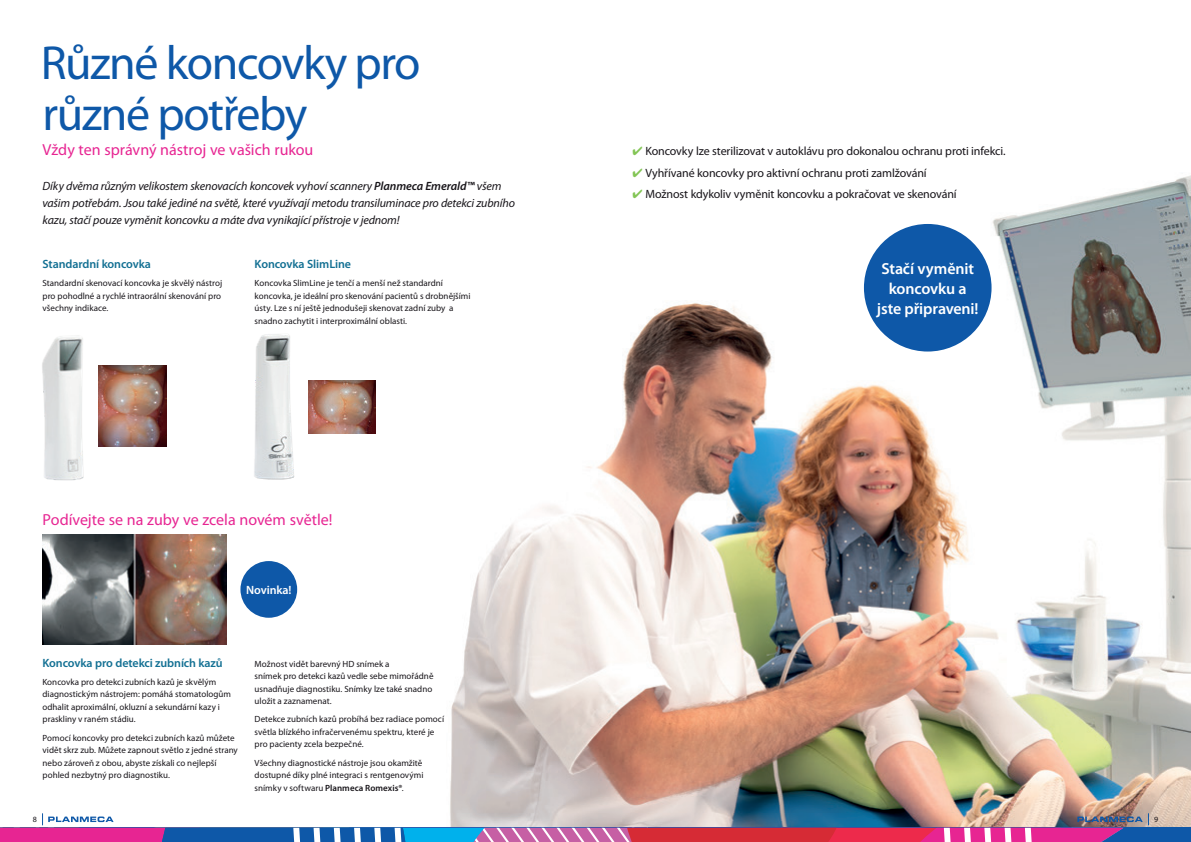
<style>
.page{position:relative;width:1191px;height:842px;background:#fff}
.page>*{position:absolute;margin:0;border:0;box-sizing:border-box;transform-origin:0 0}
.t1{font:48px/51px "Myriad Pro";letter-spacing:-.03em;color:#0e58a8}
.t2{font:16px "Myriad Pro";color:#e72592}
.t3{font:600 16px/20px "Myriad Pro";letter-spacing:-.01em;color:#fff;text-align:center}
.t4{font:italic 12px/17px "Myriad Pro";letter-spacing:-.015em;color:#171419}
.t5{font:12px "Myriad Pro";letter-spacing:-.01em;color:#171419}
.t6{font:600 12px "Myriad Pro";letter-spacing:-.01em;color:#137093}
.t7{font:600 12px "Myriad Pro";letter-spacing:-.005em;color:#fff}
.t8{font:9px/12.5px "Myriad Pro";color:#171419}
.t9{font:8px "Myriad Pro";color:#171419}
.s1{font-weight:600}
.s2{color:#83c555}
</style>
<div class="page">
<img style="left:326px;top:175px;width:865px;height:653px">
<div style="left:0;top:828px;width:1191px;height:14px;background:#0e58a8"></div>
<svg style="left:0;top:814px;width:1142px;height:28px"></svg>
<img style="left:42px;top:335px;width:42px;height:146px">
<img style="left:254px;top:334px;width:41px;height:146px">
<div style="left:864px;top:224px;width:127px;height:127px;background:#0e58a8;border-radius:50%"></div>
<div style="left:240px;top:561px;width:57px;height:57px;background:#0e58a8;border-radius:50%"></div>
<img style="left:308px;top:380px;width:68px;height:53px">
<img style="left:98px;top:366px;width:68px;height:81px">
<img style="left:43px;top:535px;width:183px;height:109px">
<h1 class="t1" style="left:41px;top:36px;width:381px">Různé koncovky pro různé potřeby</h1>
<h2 class="t2" style="left:43px;top:140px;width:272px">Vždy ten správný nástroj ve vašich rukou</h2>
<p class="t4" style="left:43px;top:178px;width:474px">Díky dvěma různým velikostem skenovacích koncovek vyhoví scannery <span class="s1">Planmeca Emerald™</span> všem vašim potřebám. Jsou také jediné na světě, které využívají metodu transiluminace pro detekci zubního kazu, stačí pouze vyměnit koncovku a máte dva vynikající přístroje v jednom!</p>
<h3 class="t6" style="left:43px;top:256px;width:110px">Standardní koncovka</h3>
<p class="t8" style="left:43px;top:277px;width:181px;text-align:justify">Standardní skenovací koncovka je skvělý nástroj pro pohodlné a rychlé intraorální skenování pro všechny indikace.</p>
<h3 class="t6" style="left:255px;top:256px;width:98px">Koncovka SlimLine</h3>
<p class="t8" style="left:255px;top:277px;width:217px">Koncovka SlimLine je tenčí a menší než standardní koncovka, je ideální pro skenování pacientů s drobnějšími ústy. Lze s ní ještě jednodušeji skenovat zadní zuby a snadno zachytit i interproximální oblasti.</p>
<h2 class="t2" style="left:43px;top:510px;width:292px">Podívejte se na zuby ve zcela novém světle!</h2>
<h3 class="t7" style="left:246px;top:582px;width:47px">Novinka!</h3>
<h3 class="t6" style="left:43px;top:655px;width:182px">Koncovka pro detekci zubních kazů</h3>
<p class="t8" style="left:43px;top:675px;width:190px">Koncovka pro detekci zubních kazů je skvělým diagnostickým nástrojem: pomáhá stomatologům odhalit aproximální, okluzní a sekundární kazy i praskliny v raném stádiu.</p>
<p class="t8" style="left:43px;top:731px;width:197px">Pomocí koncovky pro detekci zubních kazů můžete vidět skrz zub. Můžete zapnout světlo z jedné strany nebo zároveň z obou, abyste získali co nejlepší pohled nezbytný pro diagnostiku.</p>
<p class="t8" style="left:255px;top:657px;width:180px">Možnost vidět barevný HD snímek a<br>snímek pro detekci kazů vedle sebe mimořádně usnadňuje diagnostiku. Snímky lze také snadno uložit a zaznamenat.</p>
<p class="t8" style="left:255px;top:713px;width:191px">Detekce zubních kazů probíhá bez radiace pomocí světla blízkého infračervenému spektru, které je pro pacienty zcela bezpečné.</p>
<p class="t8" style="left:255px;top:756px;width:170px">Všechny diagnostické nástroje jsou okamžitě dostupné díky plné integraci s rentgenovými snímky v softwaru <span class="s1">Planmeca Romexis®</span>.</p>
<h3 class="t5" style="left:632px;top:144px;width:375px"><span class="s2">✔</span> Koncovky lze sterilizovat v autoklávu pro dokonalou ochranu proti infekci.</h3>
<h3 class="t5" style="left:632px;top:165px;width:296px"><span class="s2">✔</span> Vyhřívané koncovky pro aktivní ochranu proti zamlžování</h3>
<h3 class="t5" style="left:632px;top:187px;width:326px"><span class="s2">✔</span> Možnost kdykoliv vyměnit koncovku a pokračovat ve skenování</h3>
<h2 class="t3" style="left:877px;top:258px;width:103px">Stačí vyměnit koncovku a jste připraveni!</h2>
<p class="t9" style="left:33px;top:815px;width:6px">8</p>
<p class="t9" style="left:1154px;top:815px;width:6px">9</p>
</div>
